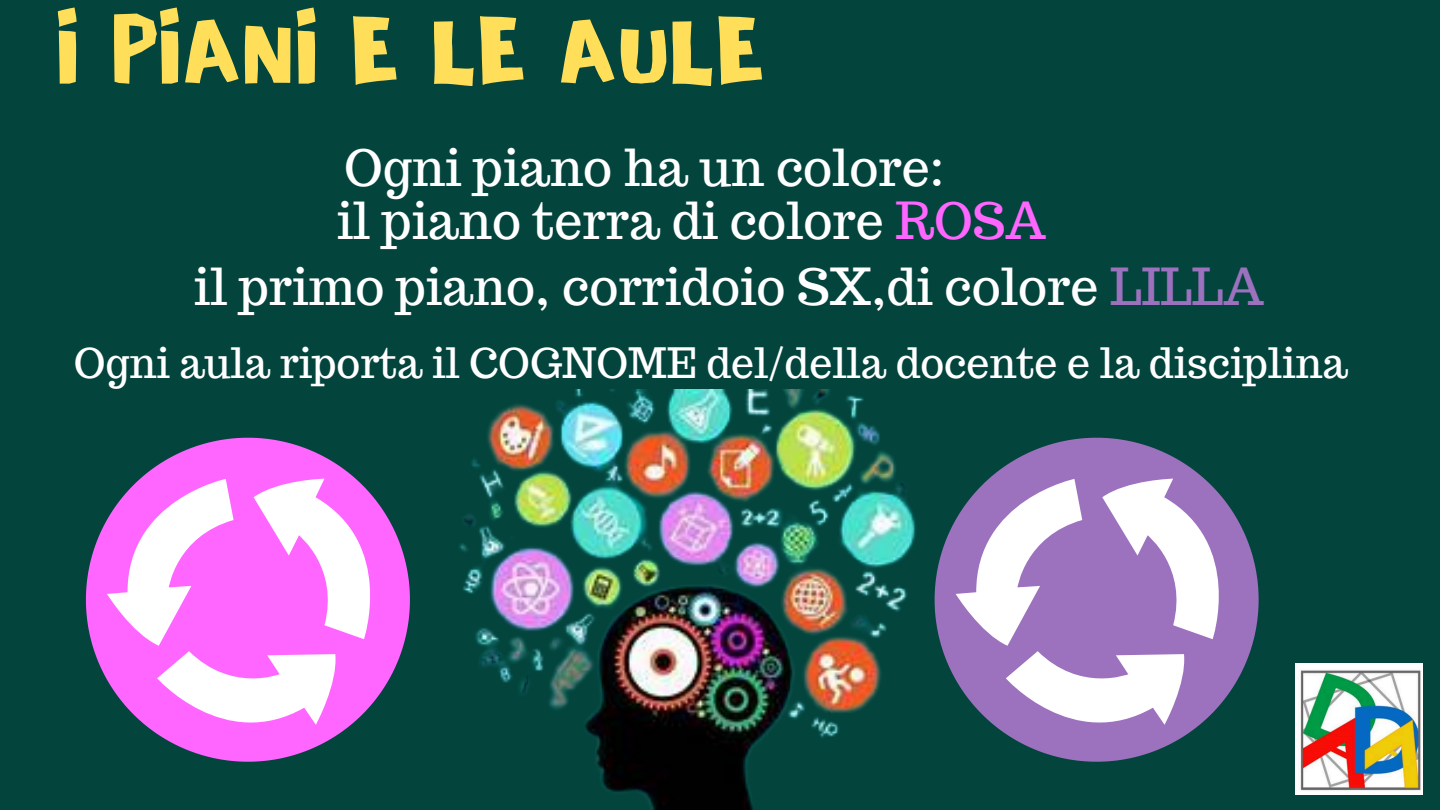
<style>
.page{position:relative;width:1440px;height:810px;background:#03443d}
.page>*{position:absolute;margin:0;border:0;box-sizing:border-box;transform-origin:0 0}
.t1{font:104px "NF PAGKAKI Regular";color:#ffde59}
.t2{font:50px "Trocchi";color:#fff}
.t3{font:41px "Trocchi";color:#fff}
.s1{color:#f6f}
.s2{color:#9c72be}
</style>
<div class="page">
<img style="left:459px;top:389px;width:476px;height:421px">
<img style="left:1295px;top:664px;width:128px;height:130px">
<svg style="left:86px;top:438px;width:324px;height:324px"></svg>
<svg style="left:107px;top:479px;width:289px;height:275px;background:#e892ed"></svg>
<svg style="left:935px;top:438px;width:324px;height:324px"></svg>
<svg style="left:956px;top:479px;width:288px;height:275px;background:#ad99c6"></svg>
<p class="t1" style="left:55px;top:-13px;width:712px">I PIANI E LE AULE</p>
<p class="t2" style="left:344px;top:136px;width:602px">Ogni piano ha un colore:</p>
<p class="t2" style="left:337px;top:188px;width:711px">il piano terra di colore <span class="s1">ROSA</span></p>
<p class="t2" style="left:194px;top:254px;width:1072px">il primo piano, corridoio SX,di colore <span class="s2">LILLA</span></p>
<h1 class="t3" style="left:74px;top:336px;width:1276px">Ogni aula riporta il COGNOME del/della docente e la disciplina</h1>
</div>
